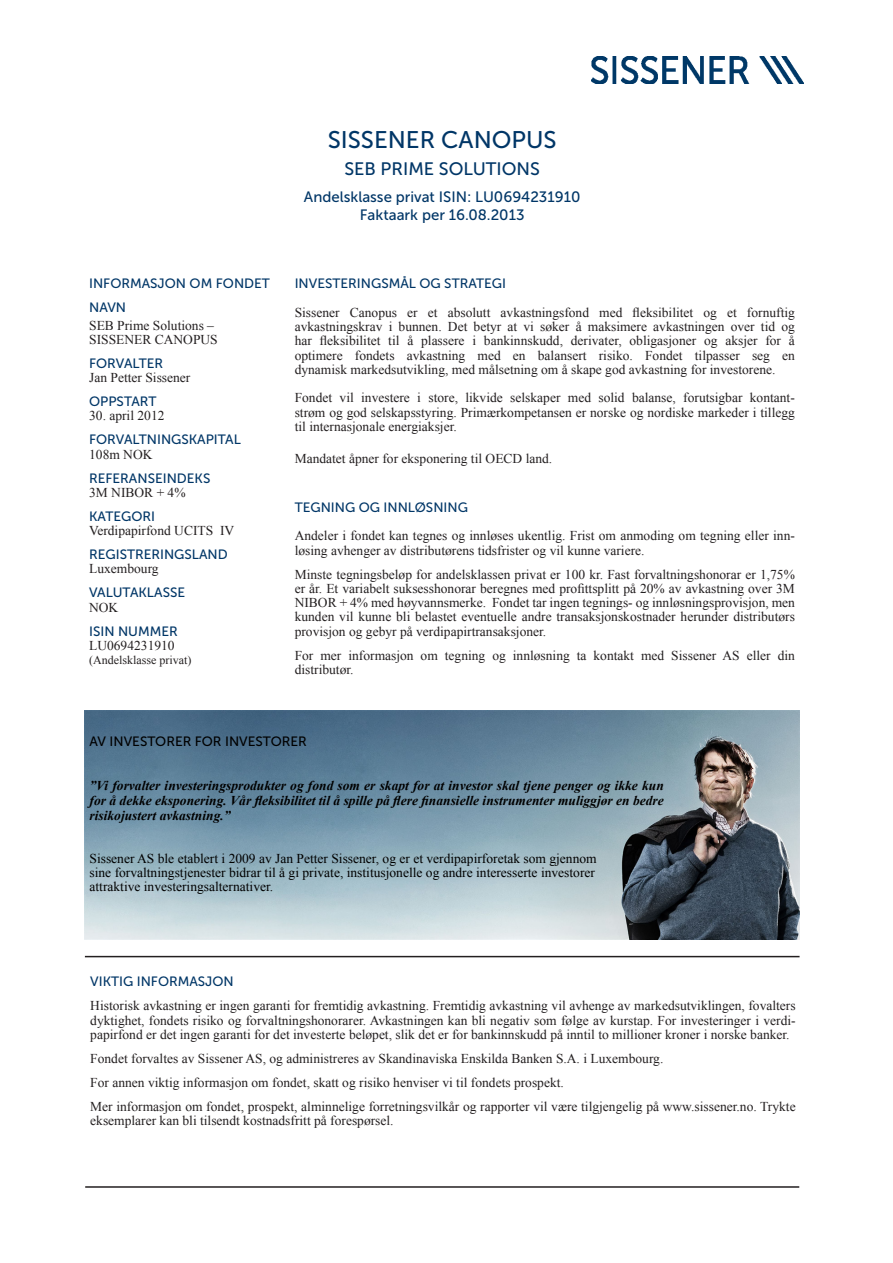
<style>
.page{position:relative;width:893px;height:1263px;background:#fff}
.page>*{position:absolute;margin:0;border:0;box-sizing:border-box;transform-origin:0 0}
.t1{font:24px "Museo Sans 500";color:#003667}
.t2{font:18px "Museo Sans 500";color:#003667}
.t3{font:15px/18px "Museo Sans 500";color:#003667;text-align:center}
.t4{font:13.5px/14.2px "Times New Roman";color:#231f20;text-align:justify}
.t5{font:italic 700 13.5px/15px "Times New Roman";color:#000;text-align:justify}
.t6{font:13.5px/14.2px "Times New Roman";color:#000}
.t7{font:13.5px "Museo Sans 500";color:#003667}
.t8{font:13.5px "Museo Sans 500";color:#000}
.t9{font:12px "Times New Roman";color:#231f20}
</style>
<div class="page">
<img style="left:85px;top:711px;width:715px;height:228px">
<img style="left:591px;top:56px;width:213px;height:27px">
<hr style="left:85px;top:956px;width:715px;height:1px;background:#231f20">
<hr style="left:85px;top:1186px;width:714px;height:2px;background:#231f20">
<p class="t7" style="left:89px;top:275px;width:182px">INFORMASJON OM FONDET</p>
<p class="t7" style="left:89px;top:299px;width:39px">NAVN</p>
<p class="t4" style="left:89px;top:318px;width:126px">SEB Prime Solutions –</p>
<p class="t4" style="left:89px;top:332px;width:130px">SISSENER CANOPUS</p>
<p class="t7" style="left:89px;top:356px;width:76px">FORVALTER</p>
<p class="t4" style="left:89px;top:370px;width:103px">Jan Petter Sissener</p>
<p class="t7" style="left:89px;top:394px;width:69px">OPPSTART</p>
<p class="t4" style="left:89px;top:408px;width:77px">30. april 2012</p>
<p class="t7" style="left:89px;top:432px;width:153px">FORVALTNINGSKAPITAL</p>
<p class="t4" style="left:89px;top:447px;width:65px">108m NOK</p>
<p class="t7" style="left:89px;top:470px;width:123px">REFERANSEINDEKS</p>
<p class="t4" style="left:89px;top:485px;width:98px">3M NIBOR + 4%</p>
<p class="t7" style="left:89px;top:509px;width:67px">KATEGORI</p>
<p class="t4" style="left:89px;top:523px;width:147px">Verdipapirfond UCITS IV</p>
<p class="t7" style="left:89px;top:547px;width:140px">REGISTRERINGSLAND</p>
<p class="t4" style="left:89px;top:561px;width:71px">Luxembourg</p>
<p class="t7" style="left:89px;top:585px;width:97px">VALUTAKLASSE</p>
<p class="t4" style="left:89px;top:600px;width:31px">NOK</p>
<p class="t7" style="left:89px;top:623px;width:90px">ISIN NUMMER</p>
<p class="t4" style="left:89px;top:638px;width:87px">LU0694231910</p>
<p class="t9" style="left:89px;top:652px;width:104px">(Andelsklasse privat)</p>
<p class="t1" style="left:328px;top:127px;width:230px">SISSENER CANOPUS</p>
<p class="t2" style="left:344px;top:159px;width:197px">SEB PRIME SOLUTIONS</p>
<p class="t3" style="left:304px;top:188px;width:278px">Andelsklasse privat ISIN: LU0694231910<br>Faktaark per 16.08.2013</p>
<p class="t7" style="left:295px;top:275px;width:213px">INVESTERINGSMÅL OG STRATEGI</p>
<p class="t4" style="left:295px;top:305px;width:502px">Sissener Canopus er et absolutt avkastningsfond med fleksibilitet og et fornuftig avkastningskrav i bunnen. Det betyr at vi søker å maksimere avkastningen over tid og har fleksibilitet til å plassere i bankinnskudd, derivater, obligasjoner og aksjer for å optimere fondets avkastning med en balansert risiko. Fondet tilpasser seg en dynamisk markedsutvikling, med målsetning om å skape god avkastning for investorene.</p>
<p class="t4" style="left:295px;top:390px;width:502px">Fondet vil investere i store, likvide selskaper med solid balanse, forutsigbar kontant&shy;strøm og god selskapsstyring. Primærkompetansen er norske og nordiske markeder i tillegg til internasjonale energiaksjer.</p>
<p class="t4" style="left:295px;top:451px;width:259px">Mandatet åpner for eksponering til OECD land.</p>
<p class="t7" style="left:295px;top:500px;width:175px">TEGNING OG INNLØSNING</p>
<p class="t4" style="left:295px;top:528px;width:502px">Andeler i fondet kan tegnes og innløses ukentlig. Frist om anmoding om tegning eller inn&shy;løsing avhenger av distributørens tidsfrister og vil kunne variere.</p>
<p class="t4" style="left:295px;top:567px;width:502px">Minste tegningsbeløp for andelsklassen privat er 100 kr. Fast forvaltningshonorar er 1,75% er år. Et variabelt suksesshonorar beregnes med profittsplitt på 20% av avkastning over 3M NIBOR + 4% med høyvannsmerke. Fondet tar ingen tegnings- og innløsningsprovisjon, men kunden vil kunne bli belastet eventuelle andre transaksjonskostnader herunder distributørs provisjon og gebyr på verdipapirtransaksjoner.</p>
<p class="t4" style="left:295px;top:648px;width:502px">For mer informasjon om tegning og innløsning ta kontakt med Sissener AS eller din distributør.</p>
<p class="t8" style="left:90px;top:734px;width:219px">AV INVESTORER FOR INVESTORER</p>
<p class="t5" style="left:90px;top:777px;width:576px">”Vi forvalter investeringsprodukter og fond som er skapt for at investor skal tjene penger og ikke kun for å dekke eksponering. Vår fleksibilitet til å spille på flere finansielle instrumenter muliggjør en bedre risikojustert avkastning.”</p>
<p class="t6" style="left:90px;top:851px;width:509px">Sissener AS ble etablert i 2009 av Jan Petter Sissener, og er et verdipapirforetak som gjennom sine forvaltningstjenester bidrar til å gi private, institusjonelle og andre interesserte investorer attraktive investeringsalternativer.</p>
<p class="t7" style="left:90px;top:974px;width:145px">VIKTIG INFORMASJON</p>
<p class="t4" style="left:90px;top:998px;width:707px">Historisk avkastning er ingen garanti for fremtidig avkastning. Fremtidig avkastning vil avhenge av markedsutviklingen, fovalters dyktighet, fondets risiko og forvaltningshonorarer. Avkastningen kan bli negativ som følge av kurstap. For investeringer i verdi&shy;papirfond er det ingen garanti for det investerte beløpet, slik det er for bankinnskudd på inntil to millioner kroner i norske banker.</p>
<p class="t4" style="left:90px;top:1051px;width:575px">Fondet forvaltes av Sissener AS, og administreres av Skandinaviska Enskilda Banken S.A. i Luxembourg.</p>
<p class="t4" style="left:90px;top:1075px;width:475px">For annen viktig informasjon om fondet, skatt og risiko henviser vi til fondets prospekt.</p>
<p class="t4" style="left:90px;top:1099px;width:707px">Mer informasjon om fondet, prospekt, alminnelige forretningsvilkår og rapporter vil være tilgjengelig på www.sissener.no. Trykte eksemplarer kan bli tilsendt kostnadsfritt på forespørsel.</p>
</div>
